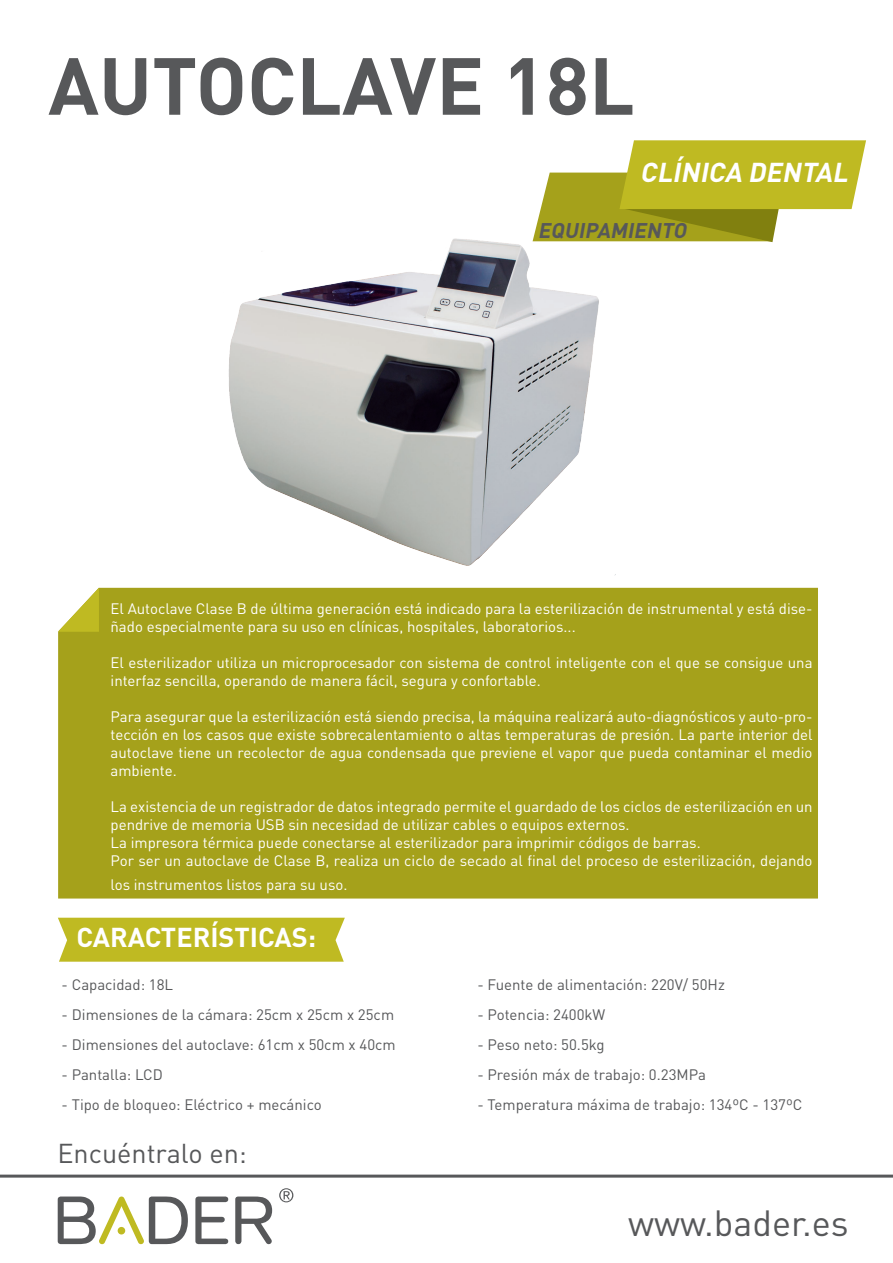
<style>
.page{position:relative;width:893px;height:1263px;background:#fff}
.page>*{position:absolute;margin:0;border:0;box-sizing:border-box;transform-origin:0 0}
.t1{font:700 79.5px "DIN Pro";color:#57585a}
.t2{font:36px "DIN Pro";color:#57585a}
.t3{font:700 27px "DIN Pro";color:#fff}
.t4{font:27px "DIN Pro";color:#57585a}
.t5{font:italic 700 27px "DIN Pro";color:#fff}
.t6{font:italic 700 21px "DIN Pro";color:#57585a}
.t7{font:15px/18px "DIN Pro";color:#fff}
.t8{font:15px "DIN Pro";color:#57585a}
</style>
<div class="page">
<div style="left:58px;top:918px;width:287px;height:44px;background:#bfba22"></div>
<div style="left:58px;top:588px;width:760px;height:310px;background:#a5a11b"></div>
<svg style="left:58px;top:588px;width:41px;height:44px"></svg>
<hr style="left:0;top:1174px;width:893px;height:3px;background:#57585a">
<svg style="left:235px;top:1196px;width:37px;height:48px"></svg>
<svg style="left:195px;top:1196px;width:33px;height:48px"></svg>
<svg style="left:58px;top:1196px;width:130px;height:48px"></svg>
<div style="left:118px;top:1227px;width:7px;height:7px;background:#bfba22;border-radius:50%"></div>
<svg style="left:279px;top:1188px;width:14px;height:14px"></svg>
<svg style="left:537px;top:140px;width:329px;height:102px"></svg>
<img style="left:228px;top:221px;width:402px;height:354px">
<p class="t1" style="left:48px;top:32px;width:588px">AUTOCLAVE 18L</p>
<p class="t5" style="left:640px;top:154px;width:215px">CLÍNICA DENTAL</p>
<p class="t6" style="left:538px;top:216px;width:155px">EQUIPAMIENTO</p>
<p class="t7" style="left:111px;top:599px;width:704px">El Autoclave Clase B de última generación está indicado para la esterilización de instrumental y está dise&shy;ñado especialmente para su uso en clínicas, hospitales, laboratorios...</p>
<p class="t7" style="left:111px;top:653px;width:703px">El esterilizador utiliza un microprocesador con sistema de control inteligente con el que se consigue una interfaz sencilla, operando de manera fácil, segura y confortable.</p>
<p class="t7" style="left:111px;top:707px;width:704px;text-align:justify">Para asegurar que la esterilización está siendo precisa, la máquina realizará auto-diagnósticos y auto-pro&shy;tección en los casos que existe sobrecalentamiento o altas temperaturas de presión. La parte interior del autoclave tiene un recolector de agua condensada que previene el vapor que pueda contaminar el medio ambiente.</p>
<p class="t7" style="left:111px;top:797px;width:704px">La existencia de un registrador de datos integrado permite el guardado de los ciclos de esterilización en un pendrive de memoria USB sin necesidad de utilizar cables o equipos externos.</p>
<p class="t7" style="left:111px;top:833px;width:592px">La impresora térmica puede conectarse al esterilizador para imprimir códigos de barras.</p>
<p class="t7" style="left:111px;top:848px;width:703px;line-height:24px">Por ser un autoclave de Clase B, realiza un ciclo de secado al final del proceso de esterilización, dejando los instrumentos listos para su uso.</p>
<p class="t3" style="left:76px;top:919px;width:241px">CARACTERÍSTICAS:</p>
<p class="t8" style="left:62px;top:974px;width:113px">- Capacidad: 18L</p>
<p class="t8" style="left:62px;top:1004px;width:334px">- Dimensiones de la cámara: 25cm x 25cm x 25cm</p>
<p class="t8" style="left:62px;top:1034px;width:336px">- Dimensiones del autoclave: 61cm x 50cm x 40cm</p>
<p class="t8" style="left:62px;top:1064px;width:103px">- Pantalla: LCD</p>
<p class="t8" style="left:62px;top:1094px;width:262px">- Tipo de bloqueo: Eléctrico + mecánico</p>
<p class="t8" style="left:477px;top:974px;width:249px">- Fuente de alimentación: 220V/ 50Hz</p>
<p class="t8" style="left:477px;top:1004px;width:130px">- Potencia: 2400kW</p>
<p class="t8" style="left:477px;top:1034px;width:129px">- Peso neto: 50.5kg</p>
<p class="t8" style="left:477px;top:1064px;width:230px">- Presión máx de trabajo: 0.23MPa</p>
<p class="t8" style="left:477px;top:1094px;width:327px">- Temperatura máxima de trabajo: 134ºC - 137ºC</p>
<p class="t4" style="left:57px;top:1135px;width:191px">Encuéntralo en:</p>
<p class="t2" style="left:628px;top:1199px;width:222px">www.bader.es</p>
</div>
